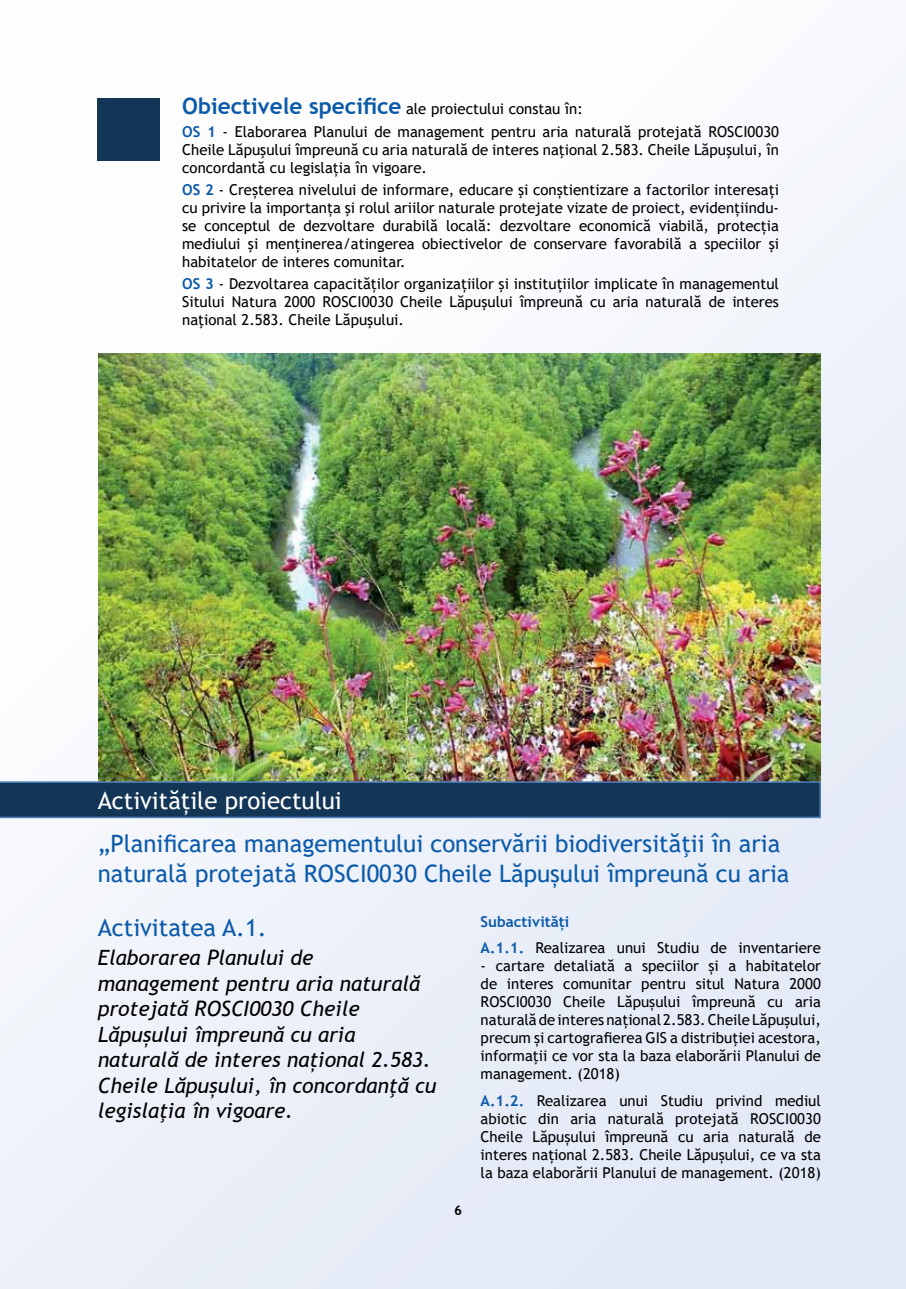
<style>
.page{position:relative;width:906px;height:1289px;background:#fff}
.page>*{position:absolute;margin:0;border:0;box-sizing:border-box;transform-origin:0 0}
.t1{font:24px/30px "Trebuchet MS";color:#0b5aaa}
.t2{font:24px "Trebuchet MS";color:#fff}
.t3{font:italic 21px/25.5px "Trebuchet MS";color:#000}
.t4{font:15px/18px "Trebuchet MS";color:#000}
.t5{font:700 13.5px "Trebuchet MS";color:#000}
.s1{font-weight:700;font-size:22.5px;color:#0b5aaa}
.s2{font-weight:700;color:#0b5aaa}
</style>
<div class="page">
<div style="left:0;top:0;width:906px;height:1288px;background:linear-gradient(to bottom,#fdfdfc,#e4eaf6)"></div>
<div style="left:98px;top:98px;width:62px;height:62px;background:#133657"></div>
<img style="left:99px;top:353px;width:721px;height:428px">
<svg style="left:0;top:781px;width:821px;height:37px;background:#183c5f"></svg>
<p class="t4" style="left:182px;top:98px;width:598px;line-height:22.2px"><span class="s1">Obiectivele specifice</span> ale proiectului constau în:<br><span class="s2">OS 1</span> - Elaborarea Planului de management pentru aria naturală protejată ROSCI0030</p>
<p class="t4" style="left:182px;top:140px;width:598px">Cheile Lăpuşului împreună cu aria naturală de interes naţional 2.583. Cheile Lăpuşului, în concordantă cu legislația în vigoare.</p>
<p class="t4" style="left:182px;top:180px;width:598px"><span class="s2">OS 2</span> - Creșterea nivelului de informare, educare şi conștientizare a factorilor interesați cu privire la importanța şi rolul ariilor naturale protejate vizate de proiect, evidențiindu&shy;se conceptul de dezvoltare durabilă locală: dezvoltare economică viabilă, protecția mediului şi menținerea/atingerea obiectivelor de conservare favorabilă a speciilor şi habitatelor de interes comunitar.</p>
<p class="t4" style="left:182px;top:275px;width:598px;text-align:justify"><span class="s2">OS 3</span> - Dezvoltarea capacităților organizațiilor şi instituțiilor implicate în managementul Sitului Natura 2000 ROSCI0030 Cheile Lăpuşului împreună cu aria naturală de interes naţional 2.583. Cheile Lăpuşului.</p>
<h1 class="t2" style="left:98px;top:785px;width:245px">Activitățile proiectului</h1>
<h1 class="t1" style="left:98px;top:828px;width:693px">„Planificarea managementului conservării biodiversităţii în aria naturală protejată ROSCI0030 Cheile Lăpușului împreună cu aria</h1>
<h1 class="t1" style="left:98px;top:911px;width:170px">Activitatea A.1.</h1>
<h2 class="t3" style="left:98px;top:945px;width:340px">Elaborarea Planului de management pentru aria naturală protejată ROSCI0030 Cheile<br>Lăpușului împreună cu aria naturală de interes național 2.583.<br>Cheile Lăpușului, în concordanţă cu legislaţia în vigoare.</h2>
<p class="t5" style="left:454px;top:1201px;width:9px">6</p>
<p class="t4" style="left:480px;top:908px;width:342px;line-height:26.5px"><span class="s2">Subactivități<br>A.1.1.</span> Realizarea unui Studiu de inventariere</p>
<p class="t4" style="left:480px;top:956px;width:342px;text-align:justify">- cartare detaliată a speciilor și a habitatelor de interes comunitar pentru situl Natura 2000<br>ROSCI0030 Cheile Lăpușului împreună cu aria naturală de interes național 2.583. Cheile Lăpușului, precum și cartografierea GIS a distribuţiei acestora, informaţii ce vor sta la baza elaborării Planului de management. (2018)</p>
<p class="t4" style="left:480px;top:1091px;width:342px;text-align:justify"><span class="s2">A.1.2.</span> Realizarea unui Studiu privind mediul abiotic din aria naturală protejată ROSCI0030<br>Cheile Lăpușului împreună cu aria naturală de interes național 2.583. Cheile Lăpușului, ce va sta la baza elaborării Planului de management. (2018)</p>
</div>
